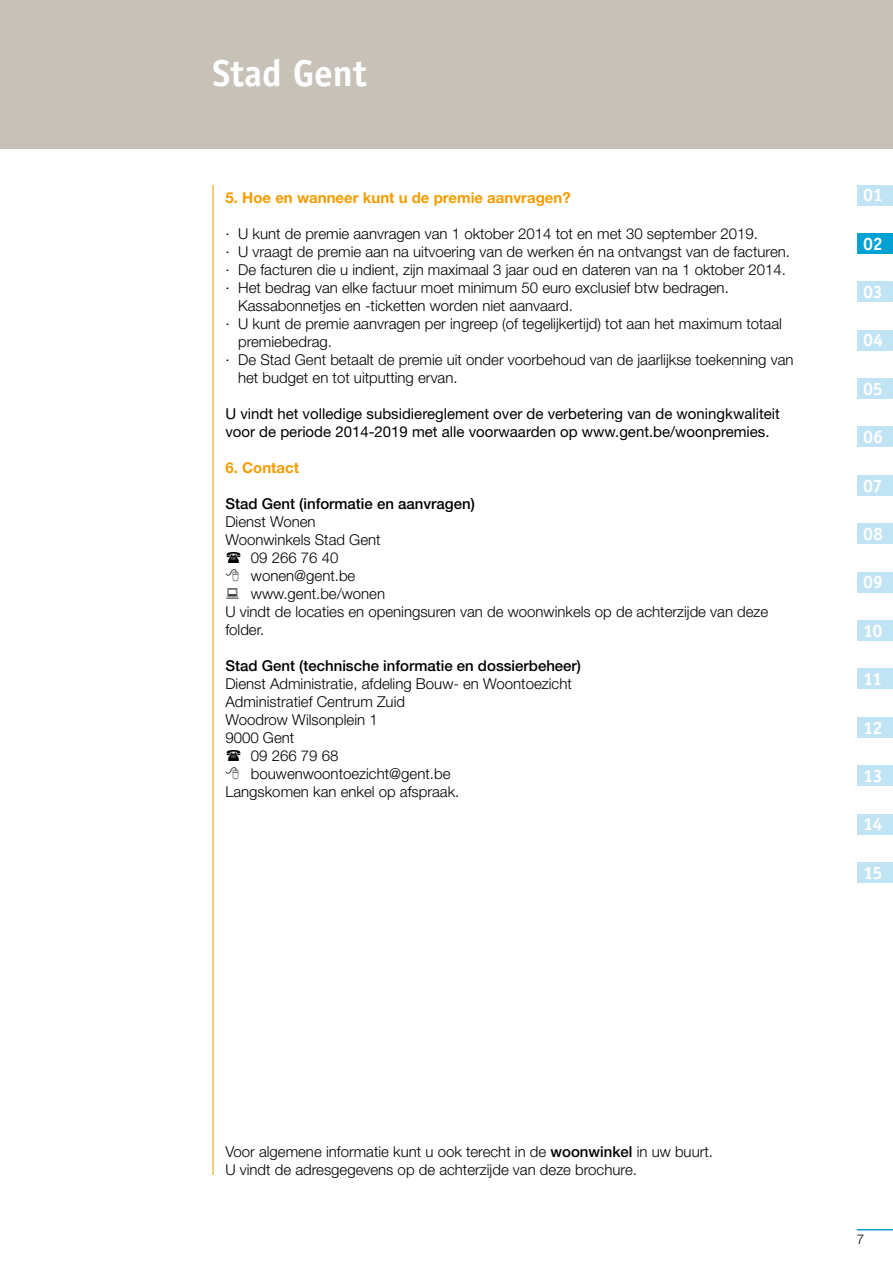
<style>
.page{position:relative;width:893px;height:1263px;background:#fff}
.page>*{position:absolute;margin:0;border:0;box-sizing:border-box;transform-origin:0 0}
.t1{font:700 37.5px "Officina Sans Std";letter-spacing:-.005em;color:#fff}
.t2{font:700 18px "Officina Sans Std";letter-spacing:-.025em;color:#fff}
.t3{font:300 15px/18px "Helvetica Neue LT Std";color:#000}
.t4{font:15px/18px "Helvetica Neue LT Std";color:#000}
.t5{font:500 15px "Helvetica Neue LT Std";color:#000}
.t6{font:700 15px "Helvetica Neue LT Std";color:#f59c00}
.t7{font:300 13.5px "Helvetica Neue LT Std";color:#000}
.s1{font-weight:500}
</style>
<div class="page">
<div style="left:0;top:0;width:893px;height:149px;background:#c7c1b8"></div>
<hr style="left:857px;top:1229px;width:36px;height:1px;background:#00a1d3">
<hr style="left:213px;top:185px;width:1px;height:990px;background:#f59c00">
<div style="left:857px;top:185px;width:36px;height:20px;background:#c1e4f5"></div>
<div style="left:857px;top:572px;width:36px;height:20px;background:#c1e4f5"></div>
<div style="left:857px;top:378px;width:36px;height:21px;background:#c1e4f5"></div>
<div style="left:857px;top:765px;width:36px;height:21px;background:#c1e4f5"></div>
<div style="left:857px;top:233px;width:36px;height:21px;background:#00a1d3"></div>
<div style="left:857px;top:620px;width:36px;height:21px;background:#c1e4f5"></div>
<div style="left:857px;top:427px;width:36px;height:20px;background:#c1e4f5"></div>
<div style="left:857px;top:814px;width:36px;height:20px;background:#c1e4f5"></div>
<div style="left:857px;top:282px;width:36px;height:20px;background:#c1e4f5"></div>
<div style="left:857px;top:669px;width:36px;height:20px;background:#c1e4f5"></div>
<div style="left:857px;top:475px;width:36px;height:21px;background:#c1e4f5"></div>
<div style="left:857px;top:862px;width:36px;height:21px;background:#c1e4f5"></div>
<div style="left:857px;top:330px;width:36px;height:20px;background:#c1e4f5"></div>
<div style="left:857px;top:717px;width:36px;height:20px;background:#c1e4f5"></div>
<div style="left:857px;top:523px;width:36px;height:21px;background:#c1e4f5"></div>
<h1 class="t1" style="left:213px;top:50px;width:155px">Stad Gent</h1>
<p class="t6" style="left:225px;top:188px;width:347px">5. Hoe en wanneer kunt u de premie aanvragen?</p>
<p class="t3" style="left:225px;top:224px;width:534px">· U kunt de premie aanvragen van 1 oktober 2014 tot en met 30 september 2019.</p>
<p class="t3" style="left:225px;top:242px;width:566px">· U vraagt de premie aan na uitvoering van de werken én na ontvangst van de facturen.</p>
<p class="t3" style="left:225px;top:260px;width:562px">· De facturen die u indient, zijn maximaal 3 jaar oud en dateren van na 1 oktober 2014.</p>
<p class="t3" style="left:225px;top:278px;width:505px">· Het bedrag van elke factuur moet minimum 50 euro exclusief btw bedragen.</p>
<p class="t3" style="left:238px;top:296px;width:336px">Kassabonnetjes en -ticketten worden niet aanvaard.</p>
<p class="t3" style="left:225px;top:314px;width:558px">· U kunt de premie aanvragen per ingreep (of tegelijkertijd) tot aan het maximum totaal</p>
<p class="t3" style="left:238px;top:332px;width:95px">premiebedrag.</p>
<p class="t3" style="left:225px;top:350px;width:570px">· De Stad Gent betaalt de premie uit onder voorbehoud van de jaarlijkse toekenning van</p>
<p class="t3" style="left:238px;top:368px;width:221px">het budget en tot uitputting ervan.</p>
<p class="t4" style="left:225px;top:404px;width:556px">U vindt het volledige subsidiereglement over de verbetering van de woningkwaliteit voor de periode 2014-2019 met alle voorwaarden op www.gent.be/woonpremies.</p>
<p class="t6" style="left:225px;top:458px;width:75px">6. Contact</p>
<p class="t5" style="left:225px;top:495px;width:251px">Stad Gent (informatie en aanvragen)</p>
<p class="t3" style="left:225px;top:512px;width:92px">Dienst Wonen</p>
<p class="t3" style="left:225px;top:530px;width:157px">Woonwinkels Stad Gent</p>
<p class="t3" style="left:251px;top:548px;width:89px">09 266 76 40</p>
<p class="t3" style="left:251px;top:566px;width:106px">wonen@gent.be</p>
<p class="t3" style="left:251px;top:584px;width:136px">www.gent.be/wonen</p>
<p class="t3" style="left:225px;top:602px;width:544px">U vindt de locaties en openingsuren van de woonwinkels op de achterzijde van deze</p>
<p class="t3" style="left:225px;top:620px;width:40px">folder.</p>
<p class="t5" style="left:225px;top:657px;width:357px">Stad Gent (technische informatie en dossierbeheer)</p>
<p class="t3" style="left:225px;top:674px;width:348px">Dienst Administratie, afdeling Bouw- en Woontoezicht</p>
<p class="t3" style="left:225px;top:692px;width:181px">Administratief Centrum Zuid</p>
<p class="t3" style="left:225px;top:710px;width:154px">Woodrow Wilsonplein 1</p>
<p class="t3" style="left:225px;top:728px;width:70px">9000 Gent</p>
<p class="t3" style="left:251px;top:746px;width:89px">09 266 79 68</p>
<p class="t3" style="left:251px;top:764px;width:201px">bouwenwoontoezicht@gent.be</p>
<p class="t3" style="left:225px;top:782px;width:235px">Langskomen kan enkel op afspraak.</p>
<p class="t2" style="left:863px;top:184px;width:21px">01</p>
<p class="t2" style="left:863px;top:232px;width:21px">02</p>
<p class="t2" style="left:863px;top:281px;width:21px">03</p>
<p class="t2" style="left:863px;top:329px;width:22px">04</p>
<p class="t2" style="left:863px;top:377px;width:21px">05</p>
<p class="t2" style="left:863px;top:426px;width:21px">06</p>
<p class="t2" style="left:863px;top:474px;width:21px">07</p>
<p class="t2" style="left:863px;top:523px;width:22px">08</p>
<p class="t2" style="left:863px;top:571px;width:21px">09</p>
<p class="t2" style="left:863px;top:619px;width:21px">10</p>
<p class="t2" style="left:863px;top:668px;width:20px">11</p>
<p class="t2" style="left:863px;top:716px;width:21px">12</p>
<p class="t2" style="left:863px;top:764px;width:21px">13</p>
<p class="t2" style="left:863px;top:813px;width:21px">14</p>
<p class="t2" style="left:863px;top:861px;width:21px">15</p>
<p class="t3" style="left:225px;top:1142px;width:489px">Voor algemene informatie kunt u ook terecht in de <span class="s1">woonwinkel</span> in uw buurt.<br>U vindt de adresgegevens op de achterzijde van deze brochure.</p>
<p class="t7" style="left:857px;top:1231px;width:9px">7</p>
</div>
